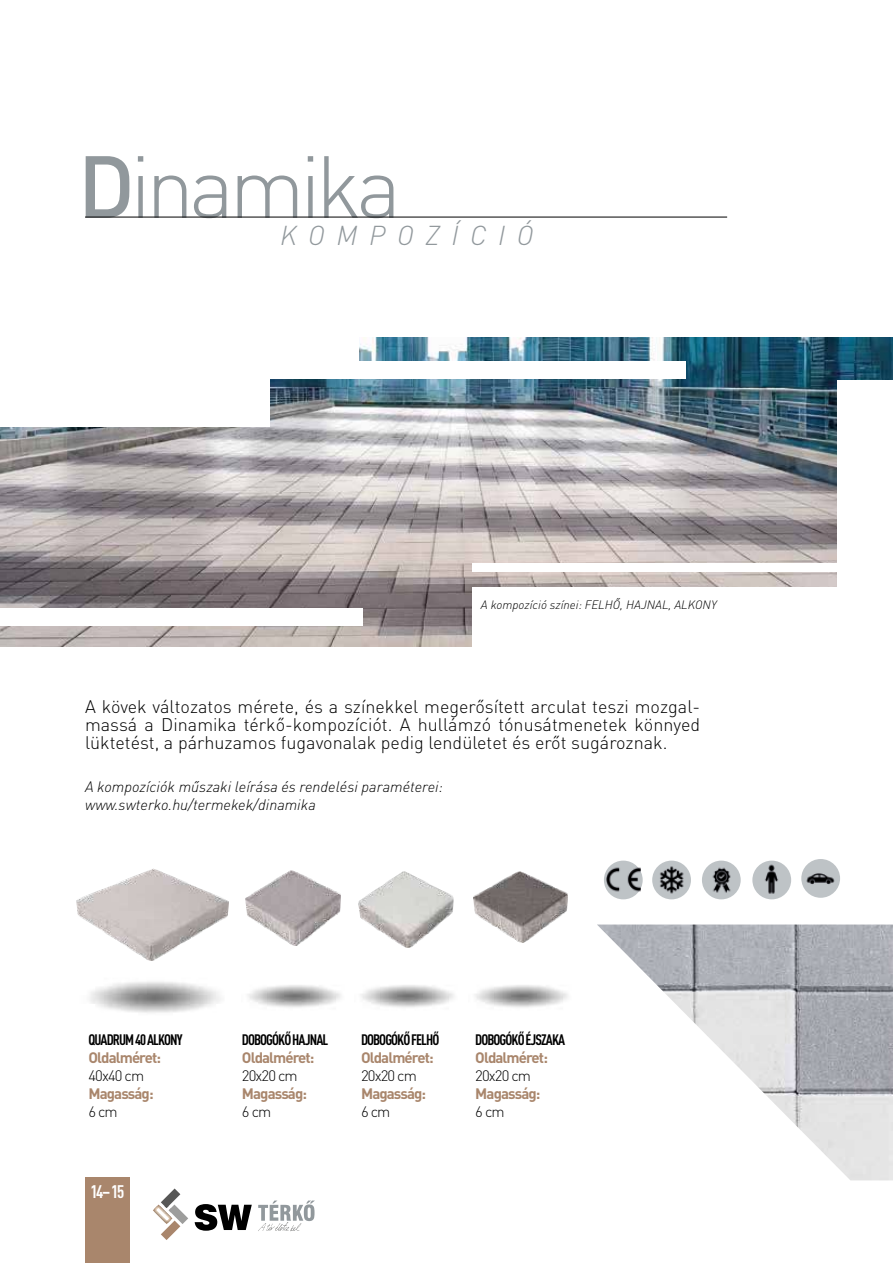
<style>
.page{position:relative;width:893px;height:1263px;background:#fff}
.page>*{position:absolute;margin:0;border:0;box-sizing:border-box;transform-origin:0 0}
.t1{font:300 86.4px "DIN Pro";letter-spacing:-.06em;color:#91989c}
.t2{font:italic 300 27px "DIN Pro";letter-spacing:.43em;color:#91989c}
.t3{font:300 18px/18px "DIN Pro";color:#000;text-align:justify}
.t4{font:700 condensed 18px "DIN Pro";color:#fff}
.t5{font:italic 300 15px/18px "DIN Pro";color:#000}
.t6{font:700 15px "DIN Pro";letter-spacing:-.06em;color:#a9866c}
.t7{font:700 condensed 15px "DIN Pro";letter-spacing:-.06em;color:#000}
.t8{font:300 15px "DIN Pro";letter-spacing:-.06em;color:#000}
.t9{font:italic 300 12px "DIN Pro";color:#000}
.s1{font-weight:500}
</style>
<div class="page">
<div style="left:86px;top:1178px;width:44px;height:85px;background:#a9866c"></div>
<img style="left:0;top:337px;width:893px;height:309px">
<img style="left:597px;top:924px;width:296px;height:256px">
<hr style="left:85px;top:217px;width:642px;height:1px;background:#000">
<div style="left:0;top:329px;width:359px;height:42px;background:#fff"></div>
<div style="left:472px;top:587px;width:421px;height:76px;background:#fff"></div>
<div style="left:0;top:608px;width:363px;height:17px;background:#fff"></div>
<div style="left:472px;top:563px;width:421px;height:8px;background:#fff"></div>
<div style="left:265px;top:361px;width:421px;height:17px;background:#fff"></div>
<div style="left:0;top:366px;width:269px;height:61px;background:#fff"></div>
<div style="left:838px;top:380px;width:55px;height:208px;background:#fff"></div>
<svg style="left:153px;top:1188px;width:35px;height:52px"></svg>
<svg style="left:195px;top:1204px;width:57px;height:27px"></svg>
<svg style="left:258px;top:1200px;width:57px;height:31px"></svg>
<div style="left:752px;top:861px;width:39px;height:38px;background:#bec3c6;border-radius:50%"></div>
<img style="left:754px;top:862px;width:35px;height:34px">
<div style="left:702px;top:861px;width:39px;height:38px;background:#bec3c6;border-radius:50%"></div>
<div style="left:652px;top:861px;width:39px;height:38px;background:#bec3c6;border-radius:50%"></div>
<div style="left:604px;top:861px;width:39px;height:38px;background:#bec3c6;border-radius:50%"></div>
<img style="left:704px;top:862px;width:34px;height:34px">
<img style="left:654px;top:862px;width:35px;height:34px">
<img style="left:606px;top:862px;width:34px;height:34px">
<img style="left:76px;top:868px;width:152px;height:93px">
<img style="left:245px;top:871px;width:96px;height:74px">
<img style="left:359px;top:871px;width:94px;height:76px">
<img style="left:473px;top:871px;width:94px;height:72px">
<svg style="left:801px;top:859px;width:39px;height:39px"></svg>
<img style="left:803px;top:861px;width:35px;height:34px">
<h1 class="t1" style="left:78px;top:128px;width:325px"><span class="s1">D</span>inamika</h1>
<h2 class="t2" style="left:280px;top:218px;width:255px">KOMPOZÍCIÓ</h2>
<p class="t9" style="left:481px;top:597px;width:237px">A kompozíció színei: FELHŐ, HAJNAL, ALKONY</p>
<p class="t3" style="left:85px;top:696px;width:617px">A kövek változatos mérete, és a színekkel megerősített arculat teszi mozgal&shy;massá a Dinamika térkő-kompozíciót. A hullámzó tónusátmenetek könnyed lüktetést, a párhuzamos fugavonalak pedig lendületet és erőt sugároznak.</p>
<p class="t5" style="left:85px;top:777px;width:359px">A kompozíciók műszaki leírása és rendelési paraméterei: www.swterko.hu/termekek/dinamika</p>
<p class="t7" style="left:88px;top:1030px;width:96px">QUADRUM 40 ALKONY</p>
<p class="t6" style="left:88px;top:1047px;width:74px">Oldalméret:</p>
<p class="t8" style="left:88px;top:1065px;width:57px">40x40 cm</p>
<p class="t6" style="left:88px;top:1083px;width:67px">Magasság:</p>
<p class="t8" style="left:88px;top:1101px;width:31px">6 cm</p>
<p class="t4" style="left:90px;top:1181px;width:36px">14– 15</p>
<p class="t7" style="left:242px;top:1030px;width:88px">DOBOGÓKŐ HAJNAL</p>
<p class="t6" style="left:242px;top:1047px;width:74px">Oldalméret:</p>
<p class="t8" style="left:242px;top:1065px;width:57px">20x20 cm</p>
<p class="t6" style="left:242px;top:1083px;width:67px">Magasság:</p>
<p class="t8" style="left:242px;top:1101px;width:31px">6 cm</p>
<p class="t7" style="left:361px;top:1030px;width:80px">DOBOGÓKŐ FELHŐ</p>
<p class="t6" style="left:361px;top:1047px;width:74px">Oldalméret:</p>
<p class="t8" style="left:361px;top:1065px;width:57px">20x20 cm</p>
<p class="t6" style="left:361px;top:1083px;width:67px">Magasság:</p>
<p class="t8" style="left:361px;top:1101px;width:31px">6 cm</p>
<p class="t7" style="left:475px;top:1030px;width:91px">DOBOGÓKŐ ÉJSZAKA</p>
<p class="t6" style="left:475px;top:1047px;width:74px">Oldalméret:</p>
<p class="t8" style="left:475px;top:1065px;width:57px">20x20 cm</p>
<p class="t6" style="left:475px;top:1083px;width:67px">Magasság:</p>
<p class="t8" style="left:475px;top:1101px;width:31px">6 cm</p>
</div>
